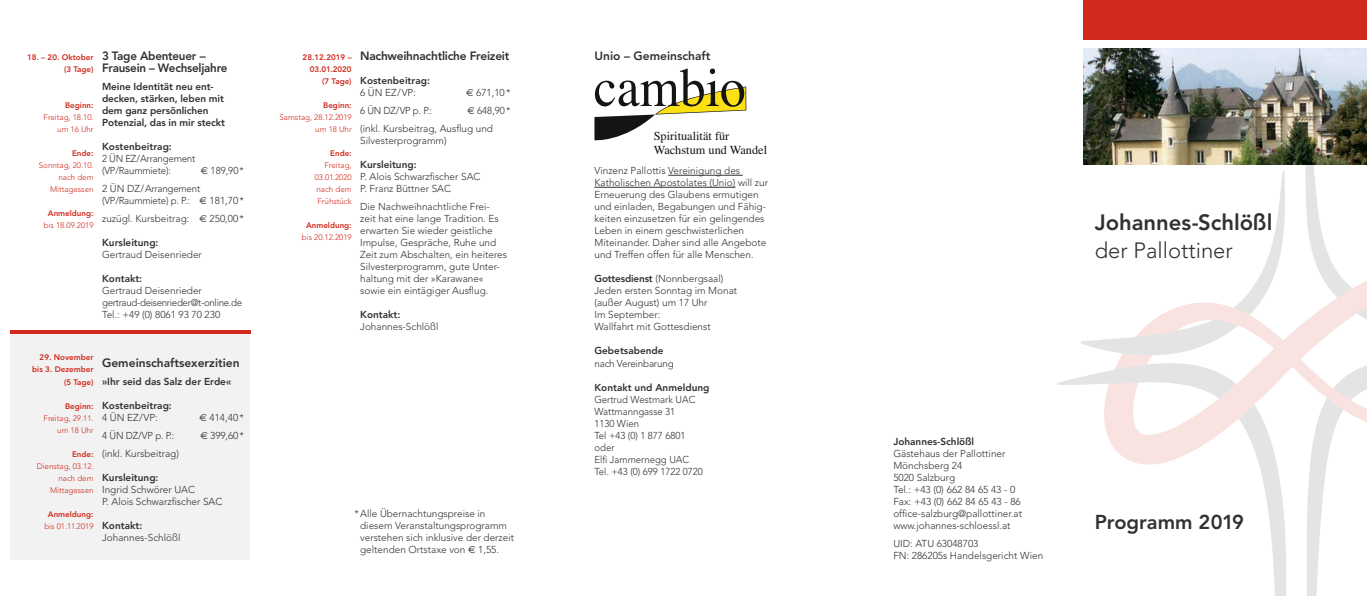
<style>
.page{position:relative;width:1367px;height:596px;background:#fff}
.page>*{position:absolute;margin:0;border:0;box-sizing:border-box;transform-origin:0 0}
.t1{font:54.9px "Times";color:#141414;scale:.94 1}
.t2{font:800 22px "Avenir";color:#313131}
.t3{font:300 22px "Avenir";color:#313131}
.t4{font:800 20px "Avenir";color:#313131}
.t5{font:12.2px/14.7px "Times";color:#141414}
.t6{font:800 12px/12px "Avenir";letter-spacing:-.02em;color:#313131}
.t7{font:800 12px "Avenir";color:#313131}
.t8{font:300 10px/12px "Avenir";color:#313131}
.t9{font:800 10px/12px "Avenir";color:#313131}
.t10{font:300 10px/12px "Avenir";color:#313131;scale:.96 1}
.t11{font:300 10px/12px "Avenir";letter-spacing:-.02em;color:#313131}
.t12{font:300 8px/12px "Avenir";color:#d1291c;text-align:right}
.t13{font:800 8px/12px "Avenir";color:#d1291c;text-align:right}
.s1{font-family:"Euro Sans";font-weight:400}
.s2{font-weight:800}
</style>
<div class="page">
<div style="left:10px;top:330px;width:240px;height:229px;background:#f2f2f2"></div>
<hr style="left:10px;top:330px;width:240px;height:4px;background:#d1291c">
<div style="left:1083px;top:0;width:283px;height:40px;background:#d1291c"></div>
<svg style="left:1057px;top:372px;width:229px;height:223px"></svg>
<svg style="left:1307px;top:464px;width:20px;height:131px"></svg>
<svg style="left:1301px;top:164px;width:65px;height:101px"></svg>
<svg style="left:1081px;top:171px;width:203px;height:179px"></svg>
<svg style="left:1103px;top:265px;width:263px;height:199px"></svg>
<svg style="left:1121px;top:330px;width:57px;height:25px"></svg>
<svg style="left:1107px;top:364px;width:41px;height:19px"></svg>
<img style="left:1083px;top:48px;width:283px;height:116px">
<hr style="left:668px;top:175px;width:74px;height:1px;background:#313131">
<hr style="left:594px;top:187px;width:141px;height:1px;background:#313131">
<svg style="left:594px;top:86px;width:152px;height:55px"></svg>
<p class="t13" style="left:27px;top:51px;width:68px">18. – 20. Oktober (3 Tage)</p>
<p class="t13" style="left:65px;top:99px;width:30px">Beginn:</p>
<p class="t12" style="left:44px;top:111px;width:52px">Freitag, 18.10. um 16 Uhr</p>
<p class="t13" style="left:72px;top:147px;width:23px">Ende:</p>
<p class="t12" style="left:39px;top:159px;width:56px">Sonntag, 20.10. nach dem<br>Mittagessen</p>
<p class="t13" style="left:48px;top:207px;width:47px">Anmeldung:</p>
<p class="t12" style="left:44px;top:219px;width:51px">bis 18.09.2019</p>
<p class="t13" style="left:32px;top:351px;width:63px">29. November bis 3. Dezember (5 Tage)</p>
<p class="t13" style="left:65px;top:399px;width:30px">Beginn:</p>
<p class="t12" style="left:44px;top:411px;width:52px">Freitag, 29.11. um 18 Uhr</p>
<p class="t13" style="left:72px;top:447px;width:23px">Ende:</p>
<p class="t12" style="left:37px;top:459px;width:58px">Dienstag, 03.12. nach dem<br>Mittagessen</p>
<p class="t13" style="left:48px;top:507px;width:47px">Anmeldung:</p>
<p class="t12" style="left:44px;top:519px;width:51px">bis 01.11.2019</p>
<p class="t6" style="left:102px;top:50px;width:127px">3 Tage Abenteuer –<br>Frausein – Wechseljahre</p>
<p class="t9" style="left:102px;top:81px;width:124px">Meine Identität neu ent&shy;decken, stärken, leben mit dem ganz persönlichen<br>Potenzial, das in mir steckt</p>
<p class="t9" style="left:102px;top:141px;width:71px">Kostenbeitrag:</p>
<p class="t11" style="left:102px;top:153px;width:95px">2 ÜN EZ/ Arrangement (VP/Raummiete):</p>
<p class="t8" style="left:201px;top:165px;width:44px"><span class="s1">€</span> 189,90*</p>
<p class="t11" style="left:102px;top:183px;width:143px">2 ÜN DZ/ Arrangement (VP/Raummiete) p. P.: <span class="s1">€</span> 181,70*</p>
<p class="t8" style="left:102px;top:213px;width:143px">zuzügl. Kursbeitrag: <span class="s1">€</span> 250,00*</p>
<p class="t9" style="left:102px;top:237px;width:58px">Kursleitung:</p>
<p class="t8" style="left:102px;top:249px;width:101px">Gertraud Deisenrieder</p>
<p class="t9" style="left:102px;top:273px;width:42px">Kontakt:</p>
<p class="t8" style="left:102px;top:285px;width:142px">Gertraud Deisenrieder gertraud-deisenrieder@t-online.de<br>Tel.: +49 (0) 8061 93 70 230</p>
<p class="t7" style="left:102px;top:355px;width:139px">Gemeinschaftsexerzitien</p>
<p class="t9" style="left:102px;top:375px;width:131px">»Ihr seid das Salz der Erde«</p>
<p class="t9" style="left:102px;top:399px;width:71px">Kostenbeitrag:</p>
<p class="t8" style="left:102px;top:411px;width:57px">4 ÜN EZ/ VP:</p>
<p class="t8" style="left:199px;top:411px;width:46px"><span class="s1">€</span> 414,40*</p>
<p class="t8" style="left:102px;top:429px;width:74px">4 ÜN DZ/VP p. P.:</p>
<p class="t8" style="left:200px;top:429px;width:45px"><span class="s1">€</span> 399,60*</p>
<p class="t8" style="left:102px;top:447px;width:78px">(inkl. Kursbeitrag)</p>
<p class="t9" style="left:102px;top:471px;width:58px">Kursleitung:</p>
<p class="t8" style="left:102px;top:483px;width:122px">Ingrid Schwörer UAC<br>P. Alois Schwarzfischer SAC</p>
<p class="t9" style="left:102px;top:519px;width:42px">Kontakt:</p>
<p class="t8" style="left:102px;top:531px;width:80px">Johannes-Schlößl</p>
<p class="t13" style="left:303px;top:51px;width:50px">28.12.2019 –<br>03.01.2020 (7 Tage)</p>
<p class="t13" style="left:323px;top:99px;width:30px">Beginn:</p>
<p class="t12" style="left:279px;top:111px;width:74px">Samstag, 28.12.2019 um 18 Uhr</p>
<p class="t13" style="left:330px;top:147px;width:23px">Ende:</p>
<p class="t12" style="left:315px;top:159px;width:38px">Freitag,<br>03.01.2020 nach dem<br>Frühstück</p>
<p class="t13" style="left:306px;top:219px;width:47px">Anmeldung:</p>
<p class="t12" style="left:302px;top:231px;width:51px">bis 20.12.2019</p>
<p class="t6" style="left:360px;top:50px;width:151px">Nachweihnachtliche Freizeit</p>
<p class="t9" style="left:360px;top:75px;width:71px">Kostenbeitrag:</p>
<p class="t8" style="left:360px;top:87px;width:57px">6 ÜN EZ/ VP:</p>
<p class="t8" style="left:466px;top:87px;width:46px"><span class="s1">€</span> 671,10*</p>
<p class="t8" style="left:360px;top:105px;width:73px">6 ÜN DZ/ VP p. P.:</p>
<p class="t8" style="left:360px;top:102px;width:152px;line-height:18px;text-indent:107px"><span class="s1">€</span> 648,90* (inkl. Kursbeitrag, Ausflug und</p>
<p class="t8" style="left:360px;top:135px;width:88px">Silvesterprogramm)</p>
<p class="t9" style="left:360px;top:159px;width:58px">Kursleitung:</p>
<p class="t8" style="left:360px;top:171px;width:122px">P. Alois Schwarzfischer SAC<br>P. Franz Büttner SAC</p>
<p class="t8" style="left:360px;top:201px;width:148px">Die Nachweihnachtliche Frei&shy;zeit hat eine lange Tradition. Es erwarten Sie wieder geistliche<br>Impulse, Gespräche, Ruhe und<br>Zeit zum Abschalten, ein heiteres<br>Silvesterprogramm, gute Unter&shy;haltung mit der »Karawane« sowie ein eintägiger Ausflug.</p>
<p class="t9" style="left:360px;top:309px;width:42px">Kontakt:</p>
<p class="t8" style="left:360px;top:321px;width:80px">Johannes-Schlößl</p>
<p class="t8" style="left:360px;top:507px;width:155px;text-indent:-6px">* Alle Übernachtungspreise in diesem Veranstaltungsprogramm verstehen sich inklusive der derzeit geltenden Ortstaxe von <span class="s1">€</span> 1,55.</p>
<p class="t7" style="left:594px;top:49px;width:117px">Unio – Gemeinschaft</p>
<h1 class="t1" style="left:593px;top:36px;width:163px">cambio</h1>
<p class="t5" style="left:653px;top:127px;width:115px">Spiritualität für<br>Wachstum und Wandel</p>
<p class="t8" style="left:594px;top:165px;width:175px">Vinzenz Pallottis Vereinigung des Katholischen Apostolates (Unio) will zur Erneuerung des Glaubens ermutigen und einladen, Begabungen und Fähig&shy;keiten einzusetzen für ein gelingendes Leben in einem geschwisterlichen Miteinander. Daher sind alle Angebote und Treffen offen für alle Menschen.</p>
<p class="t8" style="left:594px;top:273px;width:144px"><span class="s2">Gottesdienst</span> (Nonnbergsaal)<br>Jeden ersten Sonntag im Monat (außer August) um 17 Uhr<br>Im September:<br>Wallfahrt mit Gottesdienst</p>
<p class="t9" style="left:594px;top:345px;width:71px">Gebetsabende</p>
<p class="t8" style="left:594px;top:357px;width:81px">nach Vereinbarung</p>
<p class="t9" style="left:594px;top:381px;width:116px">Kontakt und Anmeldung</p>
<p class="t10" style="left:594px;top:393px;width:114px">Gertrud Westmark UAC<br>Wattmanngasse 31<br>1130 Wien<br>Tel +43 (0) 1 877 6801 oder<br>Elfi Jammernegg UAC<br>Tel. +43 (0) 699 1722 0720</p>
<h2 class="t2" style="left:1094px;top:209px;width:179px">Johannes-Schlößl</h2>
<h2 class="t3" style="left:1094px;top:237px;width:140px">der Pallottiner</h2>
<p class="t9" style="left:893px;top:435px;width:82px">Johannes-Schlößl</p>
<p class="t8" style="left:893px;top:447px;width:130px">Gästehaus der Pallottiner<br>Mönchsberg 24<br>5020 Salzburg<br>Tel.: +43 (0) 662 84 65 43 - 0<br>Fax: +43 (0) 662 84 65 43 - 86 office-salzburg@pallottiner.at www.johannes-schloessl.at</p>
<p class="t8" style="left:893px;top:537px;width:151px">UID: ATU 63048703<br>FN: 286205s Handelsgericht Wien</p>
<h3 class="t4" style="left:1094px;top:509px;width:151px">Programm 2019</h3>
</div>
